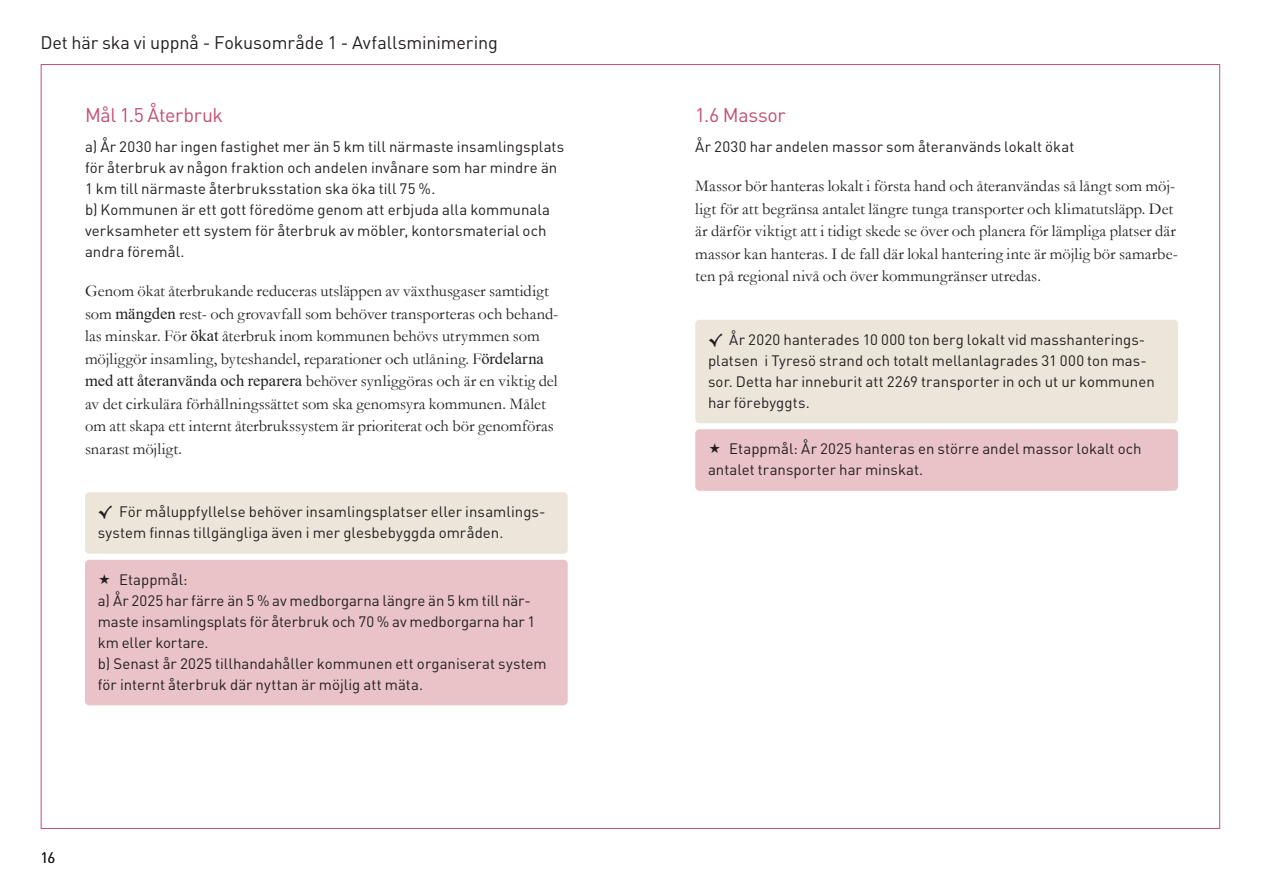
<style>
.page{position:relative;width:1263px;height:893px;background:#fff}
.page>*{position:absolute;margin:0;border:0;box-sizing:border-box;transform-origin:0 0}
.Målrubriker{font:19.5px "DIN";letter-spacing:-.015em;color:#c44f70}
.t1{font:18px "DIN";letter-spacing:-.005em;color:#231f20}
.Brödtext_-_P{font:16.5px/22.5px "Garamond";letter-spacing:.005em;color:#231f20}
.Brödtext_-_DIN_-_P{font:15px/21px "DIN";letter-spacing:.005em;color:#231f20}
.Andel{font:15px/21px "DIN";letter-spacing:.005em;color:#231f20}
.s1{font-family:"Times New Roman"}
.s2{font-family:"Berlin Sans FB"}
</style>
<div class="page">
<div style="left:85px;top:492px;width:483px;height:62px;background:#ebe6d9;border-radius:4px"></div>
<div style="left:85px;top:560px;width:483px;height:145px;background:#e9c3c7;border-radius:4px"></div>
<div style="left:695px;top:320px;width:483px;height:103px;background:#ebe6d9;border-radius:4px"></div>
<div style="left:695px;top:429px;width:483px;height:62px;background:#e9c3c7;border-radius:4px"></div>
<p class="t1" style="left:40px;top:30px;width:459px">Det här ska vi uppnå - Fokusområde 1 - Avfallsminimering</p>
<p class="Målrubriker" style="left:85px;top:102px;width:139px">Mål 1.5 Återbruk</p>
<p class="Brödtext_-_DIN_-_P" style="left:85px;top:135px;width:481px">a) År 2030 har ingen fastighet mer än 5 km till närmaste insamlingsplats för återbruk av någon fraktion och andelen invånare som har mindre än 1 km till närmaste återbruksstation ska öka till 75 %.<br>b) Kommunen är ett gott föredöme genom att erbjuda alla kommunala verksamheter ett system för återbruk av möbler, kontorsmaterial och andra föremål.</p>
<p class="Brödtext_-_P" style="left:85px;top:279px;width:475px">Genom ökat återbrukande reduceras utsläppen av växthusgaser samtidigt som <span class="s1">mängden</span> rest- och grovavfall som behöver transporteras och behand&shy;las minskar. För <span class="s1">ökat</span> återbruk inom kommunen behövs utrymmen som möjliggör insamling, byteshandel, reparationer och utlåning. F<span class="s1">ördelarna med att återanvända och reparera</span> behöver synliggöras och är en viktig del av det cirkulära förhållningssättet som ska genomsyra kommunen. Målet om att skapa ett internt återbrukssystem är prioriterat och bör genomföras snarast möjligt.</p>
<p class="Andel" style="left:98px;top:501px;width:449px"><span class="s2">√</span> För måluppfyllelse behöver insamlingsplatser eller insamlings&shy;system finnas tillgängliga även i mer glesbebyggda områden.</p>
<p class="Brödtext_-_DIN_-_P" style="left:98px;top:568px;width:450px;text-indent:21px">Etappmål:<br>a) År 2025 har färre än 5 % av medborgarna längre än 5 km till när&shy;maste insamlingsplats för återbruk och 70 % av medborgarna har 1 km eller kortare.<br>b) Senast år 2025 tillhandahåller kommunen ett organiserat system för internt återbruk där nyttan är möjlig att mäta.</p>
<p class="Brödtext_-_DIN_-_P" style="left:40px;top:846px;width:17px">16</p>
<p class="Målrubriker" style="left:695px;top:102px;width:92px">1.6 Massor</p>
<p class="Brödtext_-_DIN_-_P" style="left:695px;top:135px;width:380px">År 2030 har andelen massor som återanvänds lokalt ökat</p>
<p class="Brödtext_-_P" style="left:695px;top:174px;width:484px">Massor bör hanteras lokalt i första hand och återanvändas så långt som möj&shy;ligt för att begränsa antalet längre tunga transporter och klimatutsläpp. Det är därför viktigt att i tidigt skede se över och planera för lämpliga platser där massor kan hanteras. I de fall där lokal hantering inte är möjlig bör samarbe&shy;ten på regional nivå och över kommungränser utredas.</p>
<p class="Andel" style="left:708px;top:328px;width:448px"><span class="s2">√</span> År 2020 hanterades 10 000 ton berg lokalt vid masshanterings&shy;platsen i Tyresö strand och totalt mellanlagrades 31 000 ton mas&shy;sor. Detta har inneburit att 2269 transporter in och ut ur kommunen har förebyggts.</p>
<p class="Brödtext_-_DIN_-_P" style="left:708px;top:438px;width:435px;text-indent:21px">Etappmål: År 2025 hanteras en större andel massor lokalt och antalet transporter har minskat.</p>
</div>
